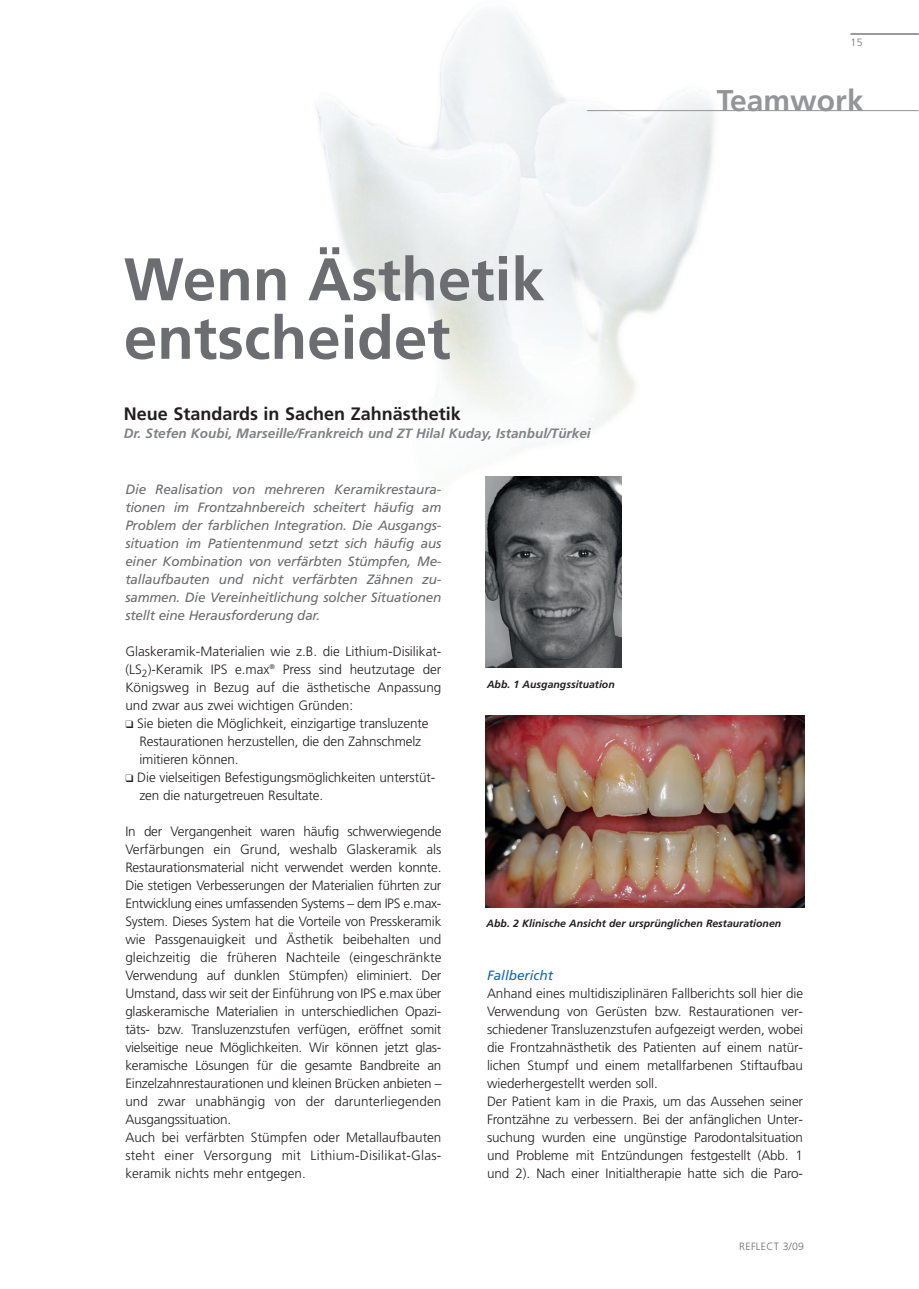
<style>
.page{position:relative;width:919px;height:1289px;background:#fff}
.page>*{position:absolute;margin:0;border:0;box-sizing:border-box;transform-origin:0 0}
.t1{font:700 60px/58.5px "Frutiger";color:#6c6d70}
.t2{font:700 30px "Frutiger";color:#939598}
.t3{font:700 18px "Frutiger";color:#231f20}
.t4{font:300 13.5px/18px "Frutiger";letter-spacing:-.01em;color:#231f20}
.t5{font:italic 13.5px/18px "Frutiger";letter-spacing:-.015em;color:#6c6d70;text-align:justify}
.t6{font:italic 700 13.5px "Frutiger";color:#808285}
.t7{font:italic 700 10.5px "Frutiger";color:#231f20}
.t8{font:300 10.5px "Frutiger";letter-spacing:.03em;color:#6c6d70}
.s1{font-weight:400;font-style:italic;color:#1768b4}
</style>
<div class="page">
<img style="left:316px;top:12px;width:436px;height:563px">
<hr style="left:586px;top:110px;width:332px;height:1px;background:#939598">
<hr style="left:850px;top:33px;width:68px;height:2px;background:#939598">
<img style="left:485px;top:476px;width:136px;height:192px">
<img style="left:485px;top:716px;width:319px;height:191px">
<p class="t8" style="left:850px;top:38px;width:13px">15</p>
<p class="t1" style="left:124px;top:255px;width:422px">Wenn Ästhetik entscheidet</p>
<p class="t3" style="left:124px;top:406px;width:338px">Neue Standards in Sachen Zahnästhetik</p>
<p class="t6" style="left:124px;top:427px;width:468px">Dr. Stefen Koubi, Marseille/Frankreich und ZT Hilal Kuday, Istanbul/Türkei</p>
<p class="t2" style="left:716px;top:88px;width:148px">Teamwork</p>
<p class="t5" style="left:125px;top:481px;width:317px">Die Realisation von mehreren Keramikrestaura - tionen im Frontzahnbereich scheitert häufig am Problem der farblichen Integration. Die Ausgangs - situation im Patientenmund setzt sich häufig aus einer Kombination von verfärbten Stümpfen, Me - tallaufbauten und nicht verfärbten Zähnen zu - sammen. Die Vereinheitlichung solcher Situation en stellt eine Herausforderung dar.</p>
<p class="t4" style="left:125px;top:643px;width:317px;text-align:justify">Glaskeramik-Materialien wie z.B. die Lithium-Disilikat-(LS<sub>2</sub>)-Keramik IPS e.max<sup>®</sup> Press sind heutzutage der Königsweg in Bezug auf die ästhetische Anpassung und zwar aus zwei wichtigen Gründen:</p>
<p class="t4" style="left:139px;top:715px;width:290px;text-indent:-14px">❑ Sie bieten die Möglichkeit, einzigartige transluzente<br>Restaurationen herzustellen, die den Zahnschmelz imitieren können.</p>
<p class="t4" style="left:139px;top:769px;width:297px;text-indent:-14px">❑ Die vielseitigen Befestigungsmöglichkeiten unterstüt - zen die naturgetreuen Resultate.</p>
<p class="t4" style="left:125px;top:823px;width:317px">In der Vergangenheit waren häufig schwerwiegende Verfärbungen ein Grund, weshalb Glaskeramik als Restaurationsmaterial nicht verwendet werden konnte.<br>Die stetigen Verbesserungen der Materialien führten zur Entwicklung eines umfassenden Systems – dem IPS e.max-System. Dieses System hat die Vorteile von Presskeramik wie Passgenauigkeit und Ästhetik beibehalten und gleichzeitig die früheren Nachteile (eingeschränkte Verwendung auf dunklen Stümpfen) eliminiert. Der Umstand, dass wir seit der Einführung von IPS e.max über glaskeramische Materialien in unterschiedlichen Opazi - täts- bzw. Transluzenzstufen verfügen, eröffnet somit vielseitige neue Möglichkeiten. Wir können jetzt glas - keramische Lösungen für die gesamte Bandbreite an Einzelzahnrestaurationen und kleinen Brücken anbieten – und zwar unabhängig von der darunterliegenden Ausgangssituation.<br>Auch bei verfärbten Stümpfen oder Metallaufbauten steht einer Versorgung mit Lithium-Disilikat-Glas - keramik nichts mehr entgegen.</p>
<p class="t7" style="left:487px;top:680px;width:129px">Abb. 1 Ausgangssituation</p>
<p class="t7" style="left:486px;top:919px;width:296px">Abb. 2 Klinische Ansicht der ursprünglichen Restaurationen</p>
<p class="t4" style="left:487px;top:967px;width:317px"><span class="s1">Fallbericht<br></span>Anhand eines multidisziplinären Fallberichts soll hier die Verwendung von Gerüsten bzw. Restaurationen ver&shy;schiedener Transluzenzstufen aufgezeigt werden, wobei die Frontzahnästhetik des Patienten auf einem natür&shy;lichen Stumpf und einem metallfarbenen Stiftaufbau wiederhergestellt werden soll.<br>Der Patient kam in die Praxis, um das Aussehen seiner Frontzähne zu verbessern. Bei der anfänglichen Unter - suchung wurden eine ungünstige Parodontal si tuation und Probleme mit Entzündungen festgestellt (Abb. 1 und 2). Nach einer Initialtherapie hatte sich die Paro -</p>
<p class="t8" style="left:739px;top:1242px;width:66px">REFLECT 3/09</p>
</div>
